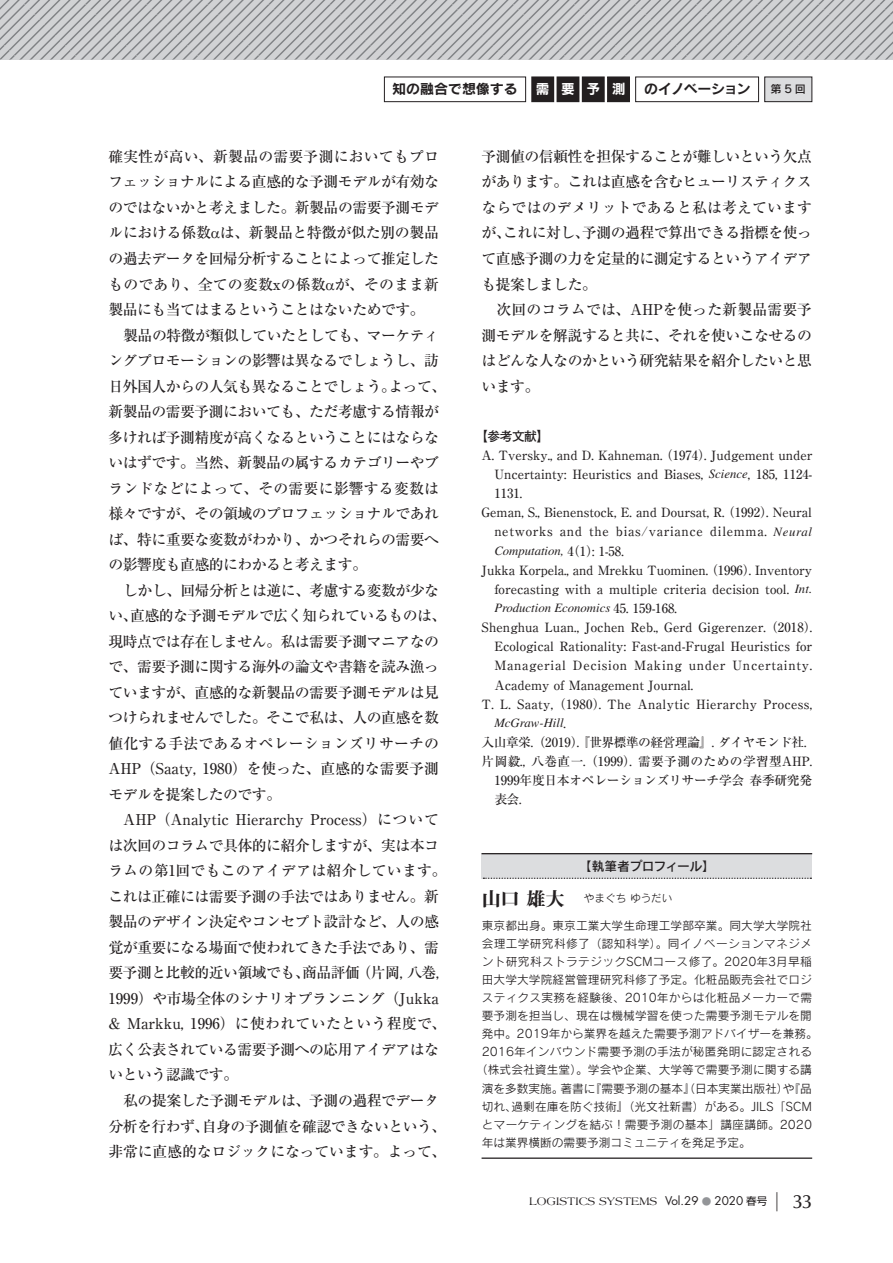
<style>
.page{position:relative;width:893px;height:1263px;background:#fff}
.page>*{position:absolute;margin:0;border:0;box-sizing:border-box;transform-origin:0 0}
.本文{font:500 14.85px/25.5px "Ryumin Pro";letter-spacing:-.035em;color:#231f20;text-align:justify}
.t1{font:13.65px "Rodin Pro B";color:#231f20}
.t2{font:13.65px "Rodin Pro B";letter-spacing:-.055em;color:#231f20}
.t3{font:13.65px "Rodin Pro B";color:#fff}
.参考文献{font:500 12.75px/19.2px "Ryumin Pro";letter-spacing:.005em;color:#231f20;text-align:justify}
.参考文献-2{font:500 12.75px/18.5px "Ryumin Pro";letter-spacing:.025em;color:#231f20}
.参考文献-3{font:500 12.75px "Ryumin Pro";letter-spacing:-.04em;color:#231f20}
.t4{font:12.75px "Rodin Pro DB";letter-spacing:-.04em;color:#231f20}
.参考文献_見出し{font:700 12.75px "Futo Go B101 Pro";color:#231f20}
.プロフィール_本文{font:11.7px "Rodin Pro M";letter-spacing:.01em;color:#231f20}
.プロフィール_本文-2{font:11.7px "Rodin Pro M";letter-spacing:.03em;color:#231f20}
.t5{font:11.7px "Americana Std";color:#231f20}
.t6{font:10.95px "Rodin Pro DB";color:#231f20}
.プロフィール_著者{font:10.65px "Rodin Pro M";color:#231f20}
.s1{font-family:"Times LT Std";font-weight:400;font-style:italic}
.s2{font-family:"Midashi Min Pro MA31";font-size:19.2px}
.s3{font-family:"Futura Std"}
.s4{font-family:"Gothic BBB Pro";font-weight:500;font-size:9.6px;color:#939598}
.s5{font-family:"Shin Go Pro";font-size:10.65px}
.s6{font-family:"Midashi Go Pro MB31";font-size:19.2px}
.s7{font-family:"Optima LT Std";font-weight:500;font-size:19.2px}
</style>
<div class="page">
<svg style="left:0;top:0;width:893px;height:60px;background:#c0c2c4"></svg>
<div style="left:384px;top:77px;width:142px;height:25px;border:1px solid #231f20"></div>
<div style="left:635px;top:77px;width:124px;height:25px;border:1px solid #231f20"></div>
<div style="left:765px;top:77px;width:47px;height:25px;background:#dcdddf"></div>
<div style="left:764px;top:77px;width:48px;height:25px;border:1px solid #231f20"></div>
<div style="left:532px;top:77px;width:22px;height:25px;background:#231f20"></div>
<div style="left:531px;top:77px;width:23px;height:25px;border:1px solid #231f20"></div>
<div style="left:557px;top:77px;width:22px;height:25px;background:#231f20"></div>
<div style="left:582px;top:77px;width:22px;height:25px;background:#231f20"></div>
<div style="left:582px;top:77px;width:23px;height:25px;border:1px solid #231f20"></div>
<div style="left:608px;top:77px;width:21px;height:25px;background:#231f20"></div>
<div style="left:607px;top:77px;width:23px;height:25px;border:1px solid #231f20"></div>
<div style="left:482px;top:853px;width:330px;height:25px;background:#dcdddf"></div>
<hr style="left:482px;top:853px;width:330px;height:1px;background:#231f20">
<svg style="left:483px;top:878px;width:328px;height:1px"></svg>
<hr style="left:482px;top:1157px;width:330px;height:2px;background:#231f20">
<p class="t1" style="left:392px;top:80px;width:127px">知の融合で想像する</p>
<p class="t3" style="left:536px;top:80px;width:91px">需要予測</p>
<p class="t2" style="left:644px;top:80px;width:108px">のイノベーション</p>
<p class="t6" style="left:771px;top:82px;width:37px">第5回</p>
<p class="本文" style="left:108px;top:143px;width:332px">確実性が高い、新製品の需要予測においてもプロフェッショナルによる直感的な予測モデルが有効なのではないかと考えました。新製品の需要予測モデルにおける係数は、新製品と特徴が似た別の製品の過去データを回帰分析することによって推定したものであり、全ての変数xの係数が、そのまま新製品にも当てはまるということはないためです。</p>
<p class="本文" style="left:108px;top:321px;width:339px;text-align:left;text-indent:15px">製品の特徴が類似していたとしても、マーケティングプロモーションの影響は異なるでしょうし、訪日外国人からの人気も異なることでしょう。よって、新製品の需要予測においても、ただ考慮する情報が多ければ予測精度が高くなるということにはならないはずです。当然、新製品の属するカテゴリーやブランドなどによって、その需要に影響する変数は様々ですが、その領域のプロフェッショナルであれば、特に重要な変数がわかり、かつそれらの需要への影響度も直感的にわかると考えます。</p>
<p class="本文" style="left:108px;top:576px;width:339px;text-align:left;text-indent:15px">しかし、回帰分析とは逆に、考慮する変数が少ない、直感的な予測モデルで広く知られているものは、現時点では存在しません。私は需要予測マニアなので、需要予測に関する海外の論文や書籍を読み漁っていますが、直感的な新製品の需要予測モデルは見つけられませんでした。そこで私は、人の直感を数値化する手法であるオペレーションズリサーチの<br>AHP（Saaty, 1980）を使った、直感的な需要予測モデルを提案したのです。</p>
<p class="本文" style="left:108px;top:806px;width:340px;text-align:left;text-indent:15px">AHP（Analytic Hierarchy Process）については次回のコラムで具体的に紹介しますが、実は本コラムの第1回でもこのアイデアは紹介しています。これは正確には需要予測の手法ではありません。新製品のデザイン決定やコンセプト設計など、人の感覚が重要になる場面で使われてきた手法であり、需要予測と比較的近い領域でも、商品評価（片岡, 八巻,<br>1999）や市場全体のシナリオプランニング（Jukka &amp; Markku, 1996）に使われていたという程度で、広く公表されている需要予測への応用アイデアはないという認識です。</p>
<p class="本文" style="left:108px;top:1086px;width:340px;text-align:center">私の提案した予測モデルは、予測の過程でデータ<br>分析を行わず、自身の予測値を確認できないという、非常に直感的なロジックになっています。よって、</p>
<p class="本文" style="left:482px;top:143px;width:332px">予測値の信頼性を担保することが難しいという欠点があります。これは直感を含むヒューリスティクスならではのデメリットであると私は考えていますが、これに対し、予測の過程で算出できる指標を使って直感予測の力を定量的に測定するというアイデアも提案しました。</p>
<p class="本文" style="left:482px;top:296px;width:332px;text-indent:15px">次回のコラムでは、AHPを使った新製品需要予測モデルを解説すると共に、それを使いこなせるのはどんな人なのかという研究結果を紹介したいと思います。</p>
<p class="参考文献_見出し" style="left:475px;top:426px;width:76px">【参考文献】</p>
<p class="参考文献" style="left:494px;top:445px;width:320px;text-indent:-13px">A. Tversky., and D. Kahneman. （1974）. Judgement under Uncertainty: Heuristics and Biases, <span class="s1">Science</span>, 185, 1124- 1131.</p>
<p class="参考文献" style="left:494px;top:502px;width:319px;line-height:18.8px;text-indent:-13px">Geman, S., Bienenstock, E. and Doursat, R. （1992）. Neural networks and the bias/variance dilemma. <span class="s1">Neural Computation,</span> 4（1）: 1-58.</p>
<p class="参考文献" style="left:494px;top:560px;width:319px;line-height:18.8px;text-indent:-13px">Jukka Korpela., and Mrekku Tuominen. （1996）. Inventory forecasting with a multiple criteria decision tool. <span class="s1">Int.<br>Production Economics</span> 45. 159-168.</p>
<p class="参考文献" style="left:494px;top:617px;width:324px;text-align:left;text-indent:-13px">Shenghua Luan., Jochen Reb., Gerd Gigerenzer. （2018）.<br>Ecological Rationality: Fast-and-Frugal Heuristics for Managerial Decision Making under Uncertainty.<br>Academy of Management Journal.</p>
<p class="参考文献-2" style="left:494px;top:694px;width:319px;text-indent:-13px">T. L. Saaty, （1980）. The Analytic Hierarchy Process,<br><span class="s1">McGraw-Hill</span>.</p>
<p class="参考文献-3" style="left:482px;top:732px;width:326px">入山章栄.（2019）. 『世界標準の経営理論』. ダイヤモンド社.</p>
<p class="参考文献" style="left:494px;top:751px;width:319px;text-indent:-13px">片岡毅., 八巻直一.（1999）. 需要予測のための学習型AHP.<br>1999年度日本オペレーションズリサーチ学会 春季研究発表会.</p>
<p class="t4" style="left:579px;top:857px;width:137px">【執筆者プロフィール】</p>
<p class="プロフィール_著者" style="left:482px;top:891px;width:192px"><span class="s2">山口 雄大　</span>やまぐち ゆうだい</p>
<p class="プロフィール_本文" style="left:482px;top:918px;width:332px">東京都出身。東京工業大学生命理工学部卒業。同大学大学院社</p>
<p class="プロフィール_本文-2" style="left:482px;top:936px;width:332px">会理工学研究科修了（認知科学）。同イノベーションマネジメ</p>
<p class="プロフィール_本文-2" style="left:482px;top:954px;width:332px">ント研究科ストラテジックSCMコース修了。2020年3月早稲</p>
<p class="プロフィール_本文" style="left:482px;top:972px;width:332px">田大学大学院経営管理研究科修了予定。化粧品販売会社でロジ</p>
<p class="プロフィール_本文" style="left:482px;top:990px;width:332px">スティクス実務を経験後、2010年からは化粧品メーカーで需</p>
<p class="プロフィール_本文" style="left:482px;top:1008px;width:332px">要予測を担当し、現在は機械学習を使った需要予測モデルを開</p>
<p class="プロフィール_本文" style="left:482px;top:1026px;width:338px">発中。2019年から業界を越えた需要予測アドバイザーを兼務。</p>
<p class="プロフィール_本文" style="left:482px;top:1044px;width:332px">2016年インバウンド需要予測の手法が秘匿発明に認定される</p>
<p class="プロフィール_本文" style="left:476px;top:1062px;width:337px">（株式会社資生堂）。学会や企業、大学等で需要予測に関する講</p>
<p class="プロフィール_本文" style="left:482px;top:1080px;width:332px">演を多数実施。著書に『需要予測の基本』（日本実業出版社）や『品</p>
<p class="プロフィール_本文" style="left:482px;top:1098px;width:332px">切れ、過剰在庫を防ぐ技術』（光文社新書）がある。JILS「SCM</p>
<p class="プロフィール_本文" style="left:482px;top:1117px;width:332px">とマーケティングを結ぶ！需要予測の基本」講座講師。2020</p>
<p class="プロフィール_本文" style="left:482px;top:1135px;width:270px">年は業界横断の需要予測コミュニティを発足予定。</p>
<p class="t5" style="left:529px;top:1195px;width:285px">LOGISTICS SYSTEMS <span class="s3">Vol.29</span> <span class="s4">●</span> <span class="s3">2020</span> <span class="s5">春号</span><span class="s6">│</span> <span class="s7">33</span></p>
</div>
